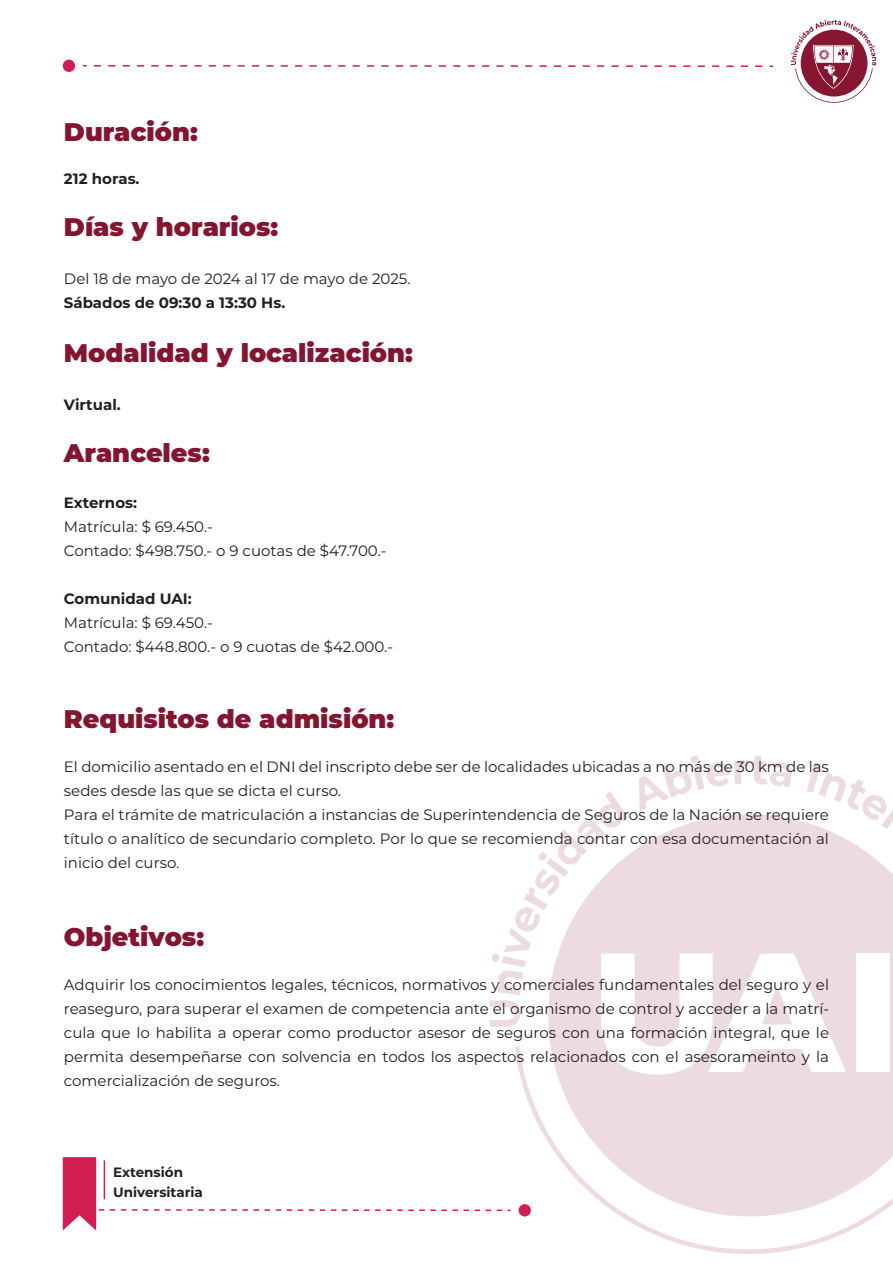
<style>
.page{position:relative;width:893px;height:1263px;background:#fff}
.page>*{position:absolute;margin:0;border:0;box-sizing:border-box;transform-origin:0 0}
.t1{font:900 25.5px "Montserrat";color:#831531}
.t2{font:15px/24px "Montserrat";color:#231f20}
.t3{font:700 15px "Montserrat";color:#231f20}
.t4{font:700 13.5px/20.9px "Montserrat";color:#231f20}
</style>
<div class="page">
<svg style="left:518px;top:1074px;width:375px;height:180px;fill:#ecdce0"></svg>
<svg style="left:489px;top:755px;width:404px;height:319px"></svg>
<div style="left:856px;top:953px;width:33px;height:119px;background:#fff"></div>
<div style="left:519px;top:1204px;width:12px;height:12px;background:#d21d53;border-radius:50%"></div>
<svg style="left:791px;top:20px;width:85px;height:83px"></svg>
<svg style="left:63px;top:1157px;width:439px;height:73px"></svg>
<svg style="left:94px;top:65px;width:679px;height:2px"></svg>
<div style="left:63px;top:60px;width:12px;height:12px;background:#d21d53;border-radius:50%"></div>
<h1 class="t1" style="left:64px;top:113px;width:135px">Duración:</h1>
<p class="t3" style="left:64px;top:167px;width:77px">212 horas.</p>
<h1 class="t1" style="left:64px;top:208px;width:216px">Días y horarios:</h1>
<p class="t2" style="left:64px;top:266px;width:348px">Del 18 de mayo de 2024 al 17 de mayo de 2025.</p>
<p class="t3" style="left:64px;top:292px;width:223px">Sábados de 09:30 a 13:30 Hs.</p>
<h1 class="t1" style="left:64px;top:334px;width:350px">Modalidad y localización:</h1>
<p class="t3" style="left:64px;top:394px;width:58px">Virtual.</p>
<h1 class="t1" style="left:64px;top:433px;width:147px">Aranceles:</h1>
<p class="t3" style="left:64px;top:492px;width:75px">Externos:</p>
<p class="t2" style="left:64px;top:514px;width:324px">Matrícula: $ 69.450.-<br>Contado: $498.750.- o 9 cuotas de $47.700.-</p>
<p class="t3" style="left:64px;top:588px;width:129px">Comunidad UAI:</p>
<p class="t2" style="left:64px;top:610px;width:331px">Matrícula: $ 69.450.-<br>Contado: $448.800.- o 9 cuotas de $42.000.-</p>
<h1 class="t1" style="left:64px;top:700px;width:332px">Requisitos de admisión:</h1>
<p class="t2" style="left:64px;top:754px;width:766px">El domicilio asentado en el DNI del inscripto debe ser de localidades ubicadas a no más de 30 km de las sedes desde las que se dicta el curso.<br>Para el trámite de matriculación a instancias de Superintendencia de Seguros de la Nación se requiere título o analítico de secundario completo. Por lo que se recomienda contar con esa documentación al inicio del curso.</p>
<h1 class="t1" style="left:64px;top:917px;width:142px">Objetivos:</h1>
<p class="t2" style="left:64px;top:972px;width:767px;text-align:justify">Adquirir los conocimientos legales, técnicos, normativos y comerciales fundamentales del seguro y el reaseguro, para superar el examen de competencia ante el organismo de control y acceder a la matrí&shy;cula que lo habilita a operar como productor asesor de seguros con una formación integral, que le permita desempeñarse con solvencia en todos los aspectos relacionados con el asesorameinto y la comercialización de seguros.</p>
<p class="t4" style="left:113px;top:1160px;width:91px">Extensión<br>Universitaria</p>
</div>
